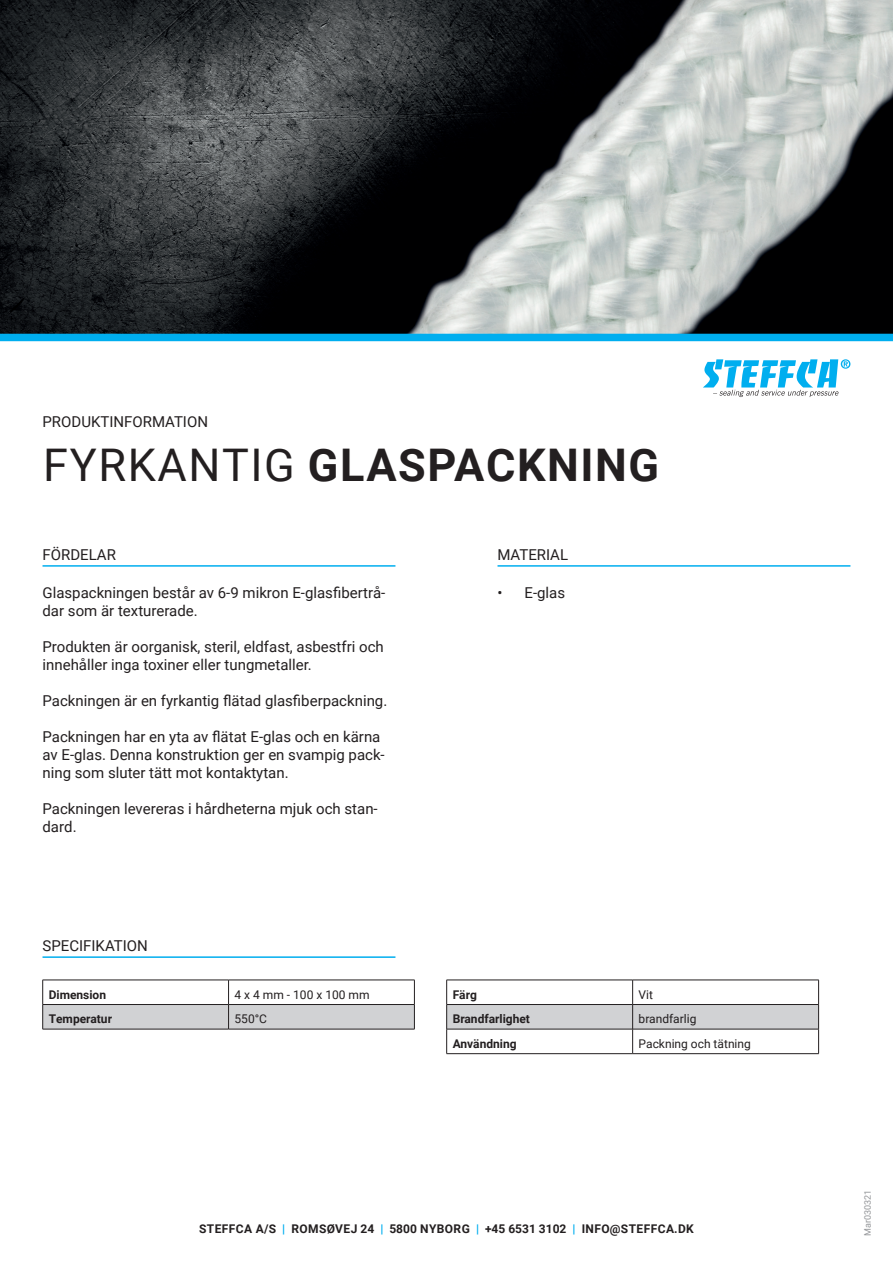
<style>
.page{position:relative;width:893px;height:1263px;background:#fff}
.page>*{position:absolute;margin:0;border:0;box-sizing:border-box;transform-origin:0 0}
.t1{font:700 45px "Roboto";letter-spacing:.035em;color:#231f20}
.t2{font:15px/18px "Roboto";color:#231f20}
.t3{font:700 12px "Roboto";letter-spacing:.035em;color:#231f20}
.t4{font:12px "Roboto";color:#231f20}
.t5{font:700 12px "Roboto";color:#231f20}
.t6{font:9px "Roboto";color:#939598}
.s1{font-weight:400}
.s2{color:#00aeef}
</style>
<div class="page">
<img style="left:0;top:0;width:893px;height:334px">
<div style="left:0;top:334px;width:893px;height:7px;background:#00aeef"></div>
<svg style="left:703px;top:359px;width:147px;height:38px"></svg>
<hr style="left:43px;top:565px;width:352px;height:2px;background:#00aeef">
<hr style="left:497px;top:565px;width:353px;height:2px;background:#00aeef">
<svg style="left:42px;top:980px;width:373px;height:49px"></svg>
<hr style="left:43px;top:1029px;width:186px;height:1px;background:#231f20">
<hr style="left:229px;top:1029px;width:186px;height:1px;background:#231f20">
<hr style="left:43px;top:956px;width:352px;height:2px;background:#00aeef">
<svg style="left:446px;top:980px;width:373px;height:73px"></svg>
<hr style="left:446px;top:1053px;width:187px;height:1px;background:#231f20">
<hr style="left:633px;top:1053px;width:186px;height:1px;background:#231f20">
<p class="t2" style="left:43px;top:412px;width:167px">PRODUKTINFORMATION</p>
<h1 class="t1" style="left:43px;top:434px;width:617px"><span class="s1">FYRKANTIG</span> GLASPACKNING</h1>
<p class="t2" style="left:43px;top:545px;width:75px">FÖRDELAR</p>
<p class="t2" style="left:497px;top:545px;width:72px">MATERIAL</p>
<p class="t2" style="left:43px;top:583px;width:344px">Glaspackningen består av 6-9 mikron E-glasfibertrå&shy;dar som är texturerade.</p>
<p class="t2" style="left:43px;top:637px;width:343px">Produkten är oorganisk, steril, eldfast, asbestfri och innehåller inga toxiner eller tungmetaller.</p>
<p class="t2" style="left:43px;top:691px;width:346px">Packningen är en fyrkantig flätad glasfiberpackning.</p>
<p class="t2" style="left:43px;top:727px;width:344px">Packningen har en yta av flätat E-glas och en kärna av E-glas. Denna konstruktion ger en svampig pack&shy;ning som sluter tätt mot kontaktytan.</p>
<p class="t2" style="left:43px;top:799px;width:337px">Packningen levereras i hårdheterna mjuk och stan&shy;dard.</p>
<p class="t2" style="left:497px;top:583px;width:69px">• E-glas</p>
<p class="t2" style="left:43px;top:936px;width:107px">SPECIFIKATION</p>
<p class="t5" style="left:49px;top:986px;width:59px">Dimension</p>
<p class="t4" style="left:235px;top:986px;width:137px">4 x 4 mm - 100 x 100 mm</p>
<p class="t5" style="left:49px;top:1010px;width:65px">Temperatur</p>
<p class="t4" style="left:235px;top:1010px;width:34px">550°C</p>
<p class="t5" style="left:453px;top:986px;width:26px">Färg</p>
<p class="t4" style="left:639px;top:986px;width:16px">Vit</p>
<p class="t5" style="left:453px;top:1010px;width:79px">Brandfarlighet</p>
<p class="t4" style="left:639px;top:1010px;width:59px">brandfarlig</p>
<p class="t5" style="left:453px;top:1035px;width:65px">Användning</p>
<p class="t4" style="left:639px;top:1035px;width:114px">Packning och tätning</p>
<p class="t3" style="left:199px;top:1221px;width:496px">STEFFCA A/S <span class="s2">|</span> ROMSØVEJ 24 <span class="s2">|</span> 5800 NYBORG <span class="s2">|</span> +45 6531 3102 <span class="s2">|</span> INFO@STEFFCA.DK</p>
<p class="t6" style="left:861px;top:1236px;width:48px;rotate:-90deg">Mar030321</p>
</div>
